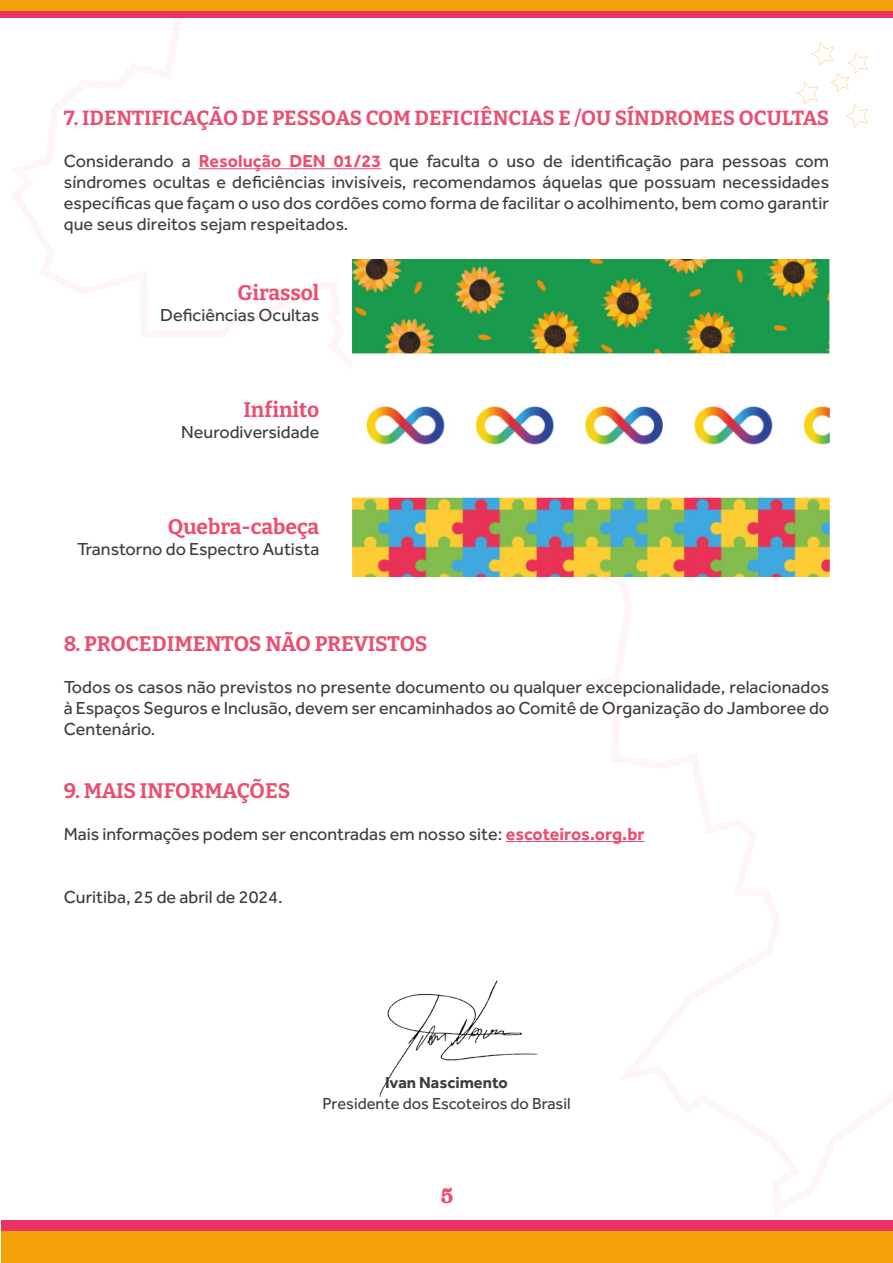
<style>
.page{position:relative;width:893px;height:1263px;background:#fff}
.page>*{position:absolute;margin:0;border:0;box-sizing:border-box;transform-origin:0 0}
.t1{font:700 21px "Bitter";color:#ea4f70}
.t2{font:21px "Regards";color:#ea4f70}
.t3{font:700 20.4px "Bitter";color:#ea4f70}
.t4{font:18px/21px "Effra";color:#3c3c3b;text-align:justify}
.t5{font:16.5px "Effra";color:#3c3c3b}
.t6{font:700 16.5px "Effra";color:#3c3c3b}
.s1{font-weight:700;color:#ea4f70}
</style>
<div class="page">
<div style="left:1px;top:0;width:892px;height:17px;background:#e83363"></div>
<div style="left:1px;top:0;width:892px;height:11px;background:#f4a008"></div>
<div style="left:1px;top:1220px;width:892px;height:43px;background:#e83363"></div>
<div style="left:1px;top:1231px;width:892px;height:32px;background:#f4a008"></div>
<hr style="left:199px;top:168px;width:182px;height:1px;background:#ea4f70">
<img style="left:379px;top:980px;width:159px;height:117px">
<hr style="left:506px;top:841px;width:138px;height:1px;background:#ea4f70">
<img style="left:353px;top:259px;width:477px;height:317px">
<p class="t3" style="left:64px;top:105px;width:767px">7. IDENTIFICAÇÃO DE PESSOAS COM DEFICIÊNCIAS E /OU SÍNDROMES OCULTAS</p>
<p class="t4" style="left:64px;top:151px;width:767px">Considerando a <span class="s1">Resolução DEN 01/23</span> que faculta o uso de identificação para pessoas com síndromes ocultas e deficiências invisíveis, recomendamos áquelas que possuam necessidades específicas que façam o uso dos cordões como forma de facilitar o acolhimento, bem como garantir que seus direitos sejam respeitados.</p>
<p class="t1" style="left:237px;top:279px;width:84px">Girassol</p>
<p class="t4" style="left:160px;top:304px;width:161px">Deficiências Ocultas</p>
<p class="t1" style="left:243px;top:396px;width:77px">Infinito</p>
<p class="t4" style="left:181px;top:421px;width:140px">Neurodiversidade</p>
<p class="t1" style="left:168px;top:513px;width:153px">Quebra-cabeça</p>
<p class="t4" style="left:77px;top:538px;width:244px">Transtorno do Espectro Autista</p>
<p class="t1" style="left:64px;top:630px;width:365px">8. PROCEDIMENTOS NÃO PREVISTOS</p>
<p class="t4" style="left:64px;top:676px;width:767px">Todos os casos não previstos no presente documento ou qualquer excepcionalidade, relacionados à Espaços Seguros e Inclusão, devem ser encaminhados ao Comitê de Organização do Jamboree do Centenário.</p>
<p class="t1" style="left:64px;top:777px;width:228px">9. MAIS INFORMAÇÕES</p>
<p class="t4" style="left:64px;top:823px;width:582px">Mais informações podem ser encontradas em nosso site: <span class="s1">escoteiros.org.br</span></p>
<p class="t4" style="left:64px;top:886px;width:220px">Curitiba, 25 de abril de 2024.</p>
<p class="t6" style="left:385px;top:1072px;width:124px">Ivan Nascimento</p>
<p class="t5" style="left:322px;top:1093px;width:250px">Presidente dos Escoteiros do Brasil</p>
<p class="t2" style="left:441px;top:1181px;width:14px">5</p>
</div>
